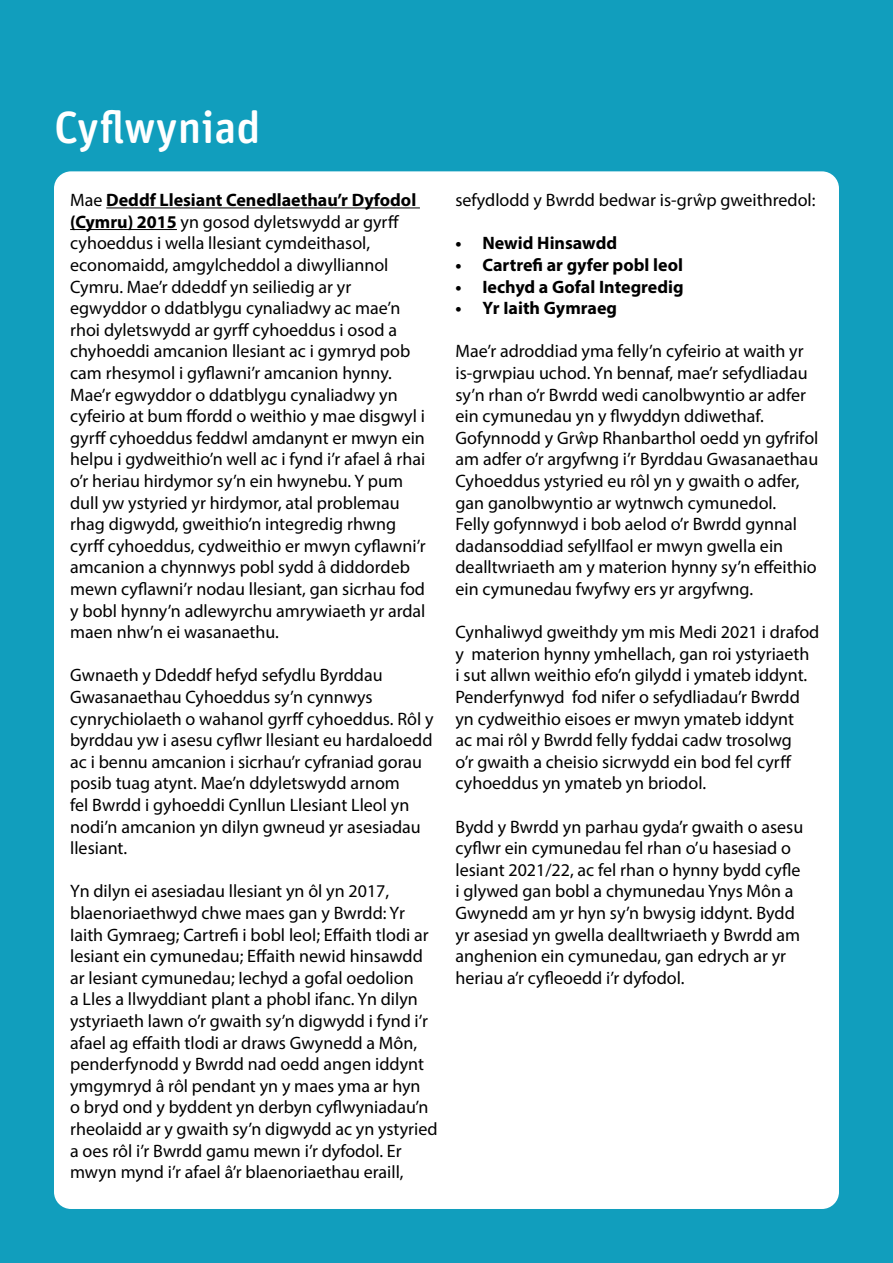
<style>
.page{position:relative;width:893px;height:1263px;background:#119ebd}
.page>*{position:absolute;margin:0;border:0;box-sizing:border-box;transform-origin:0 0}
.t1{font:500 45px "Unit Rounded Pro";color:#fff}
.t2{font:18px/21.6px "Myriad Pro";color:#000}
.t3{font:700 18px "Myriad Pro";color:#000}
.s1{font-weight:700}
</style>
<div class="page">
<div style="left:54px;top:171px;width:785px;height:1038px;background:#fff;border-radius:17px"></div>
<hr style="left:106px;top:207px;width:314px;height:1px;background:#000">
<hr style="left:70px;top:229px;width:107px;height:1px;background:#000">
<h1 class="t1" style="left:54px;top:95px;width:208px">Cyflwyniad</h1>
<p class="t2" style="left:70px;top:189px;width:357px">Mae <span class="s1">Deddf Llesiant Cenedlaethau’r Dyfodol (Cymru) 2015</span> yn gosod dyletswydd ar gyrff cyhoeddus i wella llesiant cymdeithasol, economaidd, amgylcheddol a diwylliannol Cymru. Mae’r ddeddf yn seiliedig ar yr egwyddor o ddatblygu cynaliadwy ac mae’n rhoi dyletswydd ar gyrff cyhoeddus i osod a chyhoeddi amcanion llesiant ac i gymryd pob cam rhesymol i gyflawni’r amcanion hynny.<br>Mae’r egwyddor o ddatblygu cynaliadwy yn cyfeirio at bum ffordd o weithio y mae disgwyl i gyrff cyhoeddus feddwl amdanynt er mwyn ein helpu i gydweithio’n well ac i fynd i’r afael â rhai o’r heriau hirdymor sy’n ein hwynebu. Y pum dull yw ystyried yr hirdymor, atal problemau rhag digwydd, gweithio’n integredig rhwng cyrff cyhoeddus, cydweithio er mwyn cyflawni’r amcanion a chynnwys pobl sydd â diddordeb mewn cyflawni’r nodau llesiant, gan sicrhau fod y bobl hynny’n adlewyrchu amrywiaeth yr ardal maen nhw’n ei wasanaethu.</p>
<p class="t2" style="left:70px;top:664px;width:365px">Gwnaeth y Ddeddf hefyd sefydlu Byrddau Gwasanaethau Cyhoeddus sy’n cynnwys cynrychiolaeth o wahanol gyrff cyhoeddus. Rôl y byrddau yw i asesu cyflwr llesiant eu hardaloedd ac i bennu amcanion i sicrhau’r cyfraniad gorau posib tuag atynt. Mae’n ddyletswydd arnom<br>fel Bwrdd i gyhoeddi Cynllun Llesiant Lleol yn nodi’n amcanion yn dilyn gwneud yr asesiadau llesiant.</p>
<p class="t2" style="left:70px;top:880px;width:369px">Yn dilyn ei asesiadau llesiant yn ôl yn 2017, blaenoriaethwyd chwe maes gan y Bwrdd: Yr Iaith Gymraeg; Cartrefi i bobl leol; Effaith tlodi ar lesiant ein cymunedau; Effaith newid hinsawdd ar lesiant cymunedau; Iechyd a gofal oedolion<br>a Lles a llwyddiant plant a phobl ifanc. Yn dilyn ystyriaeth lawn o’r gwaith sy’n digwydd i fynd i’r afael ag effaith tlodi ar draws Gwynedd a Môn, penderfynodd y Bwrdd nad oedd angen iddynt ymgymryd â rôl pendant yn y maes yma ar hyn<br>o bryd ond y byddent yn derbyn cyflwyniadau’n rheolaidd ar y gwaith sy’n digwydd ac yn ystyried a oes rôl i’r Bwrdd gamu mewn i’r dyfodol. Er mwyn mynd i’r afael â’r blaenoriaethau eraill,</p>
<p class="t2" style="left:455px;top:189px;width:362px">sefydlodd y Bwrdd bedwar is-grŵp gweithredol:</p>
<p class="t3" style="left:455px;top:232px;width:163px">• Newid Hinsawdd</p>
<p class="t3" style="left:455px;top:253px;width:229px">• Cartrefi ar gyfer pobl leol</p>
<p class="t3" style="left:455px;top:275px;width:230px">• Iechyd a Gofal Integredig</p>
<p class="t3" style="left:455px;top:296px;width:163px">• Yr Iaith Gymraeg</p>
<p class="t2" style="left:455px;top:340px;width:364px">Mae’r adroddiad yma felly’n cyfeirio at waith yr is-grwpiau uchod. Yn bennaf, mae’r sefydliadau sy’n rhan o’r Bwrdd wedi canolbwyntio ar adfer ein cymunedau yn y flwyddyn ddiwethaf.<br>Gofynnodd y Grŵp Rhanbarthol oedd yn gyfrifol am adfer o’r argyfwng i’r Byrddau Gwasanaethau Cyhoeddus ystyried eu rôl yn y gwaith o adfer, gan ganolbwyntio ar wytnwch cymunedol.<br>Felly gofynnwyd i bob aelod o’r Bwrdd gynnal dadansoddiad sefyllfaol er mwyn gwella ein dealltwriaeth am y materion hynny sy’n effeithio ein cymunedau fwyfwy ers yr argyfwng.</p>
<p class="t2" style="left:455px;top:621px;width:365px">Cynhaliwyd gweithdy ym mis Medi 2021 i drafod y materion hynny ymhellach, gan roi ystyriaeth<br>i sut allwn weithio efo’n gilydd i ymateb iddynt.<br>Penderfynwyd fod nifer o sefydliadau’r Bwrdd yn cydweithio eisoes er mwyn ymateb iddynt<br>ac mai rôl y Bwrdd felly fyddai cadw trosolwg<br>o’r gwaith a cheisio sicrwydd ein bod fel cyrff cyhoeddus yn ymateb yn briodol.</p>
<p class="t2" style="left:455px;top:815px;width:349px">Bydd y Bwrdd yn parhau gyda’r gwaith o asesu cyflwr ein cymunedau fel rhan o’u hasesiad o lesiant 2021/22, ac fel rhan o hynny bydd cyfle i glywed gan bobl a chymunedau Ynys Môn a Gwynedd am yr hyn sy’n bwysig iddynt. Bydd yr asesiad yn gwella dealltwriaeth y Bwrdd am anghenion ein cymunedau, gan edrych ar yr heriau a’r cyfleoedd i’r dyfodol.</p>
</div>
